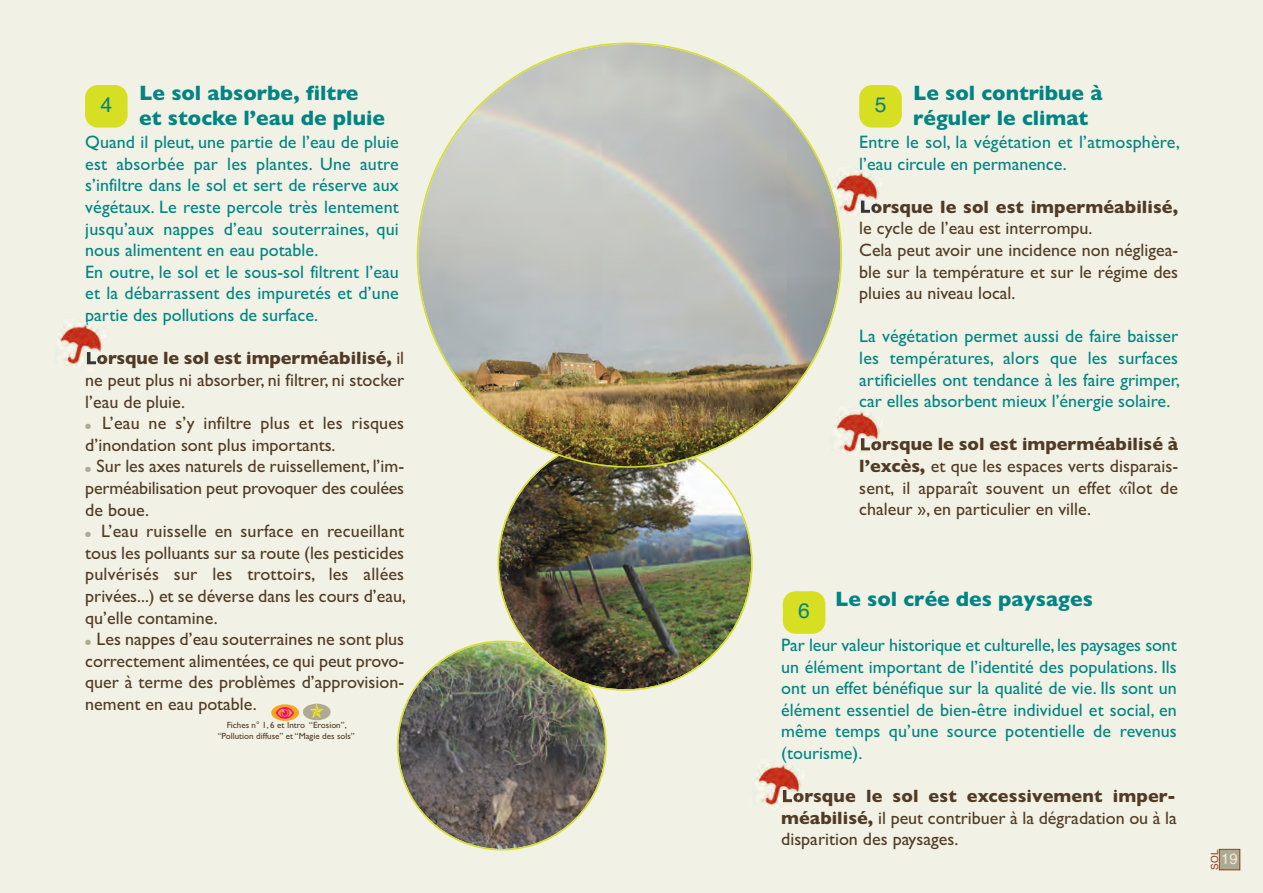
<style>
.page{position:relative;width:1263px;height:893px;background:#f1f1e5}
.page>*{position:absolute;margin:0;border:0;box-sizing:border-box;transform-origin:0 0}
.t1{font:700 21px/25.2px "Gill Sans";color:#008483}
.t2{font:21px "Helvetica";color:#008483}
.t3{font:18px/21.6px "Gill Sans";color:#523b25;text-align:justify}
.t4{font:18px/21.6px "Gill Sans";color:#008483}
.t5{font:700 18px "Gill Sans";letter-spacing:.005em;color:#523b25}
.t6{font:15px "Helvetica";color:#f1ebd0}
.t7{font:9.9px "Helvetica";color:#893d1d}
.t8{font:9px/10.8px "Gill Sans";color:#523b25;text-align:center}
.s1{font-weight:700}
.s2{color:#ada994}
</style>
<div class="page">
<svg style="left:397px;top:641px;width:210px;height:209px"></svg>
<div style="left:1220px;top:850px;width:19px;height:19px;background:#ada994"></div>
<div style="left:1219px;top:849px;width:21px;height:21px;border:1px solid #893d1d"></div>
<div style="left:85px;top:85px;width:43px;height:43px;background:#d6df21;border-radius:13px"></div>
<div style="left:859px;top:85px;width:43px;height:43px;background:#d6df21;border-radius:13px"></div>
<div style="left:783px;top:591px;width:42px;height:43px;background:#d6df21;border-radius:13px"></div>
<img style="left:497px;top:468px;width:256px;height:223px">
<img style="left:58px;top:321px;width:48px;height:51px">
<img style="left:87px;top:352px;width:15px;height:13px">
<svg style="left:271px;top:704px;width:28px;height:17px"></svg>
<img style="left:842px;top:169px;width:40px;height:51px">
<img style="left:861px;top:201px;width:17px;height:12px">
<img style="left:842px;top:410px;width:41px;height:49px">
<img style="left:861px;top:438px;width:17px;height:13px">
<img style="left:754px;top:762px;width:50px;height:51px">
<img style="left:783px;top:790px;width:17px;height:12px">
<svg style="left:417px;top:43px;width:425px;height:425px"></svg>
<div style="left:303px;top:704px;width:28px;height:16px;background:#ada994;border-radius:50%"></div>
<svg style="left:276px;top:707px;width:18px;height:11px"></svg>
<p class="t1" style="left:913px;top:80px;width:191px">Le sol contribue à réguler le climat</p>
<p class="t4" style="left:859px;top:131px;width:322px">Entre le sol, la végétation et l’atmosphère, l’eau circule en permanence.</p>
<p class="t5" style="left:859px;top:196px;width:320px">Lorsque le sol est imperméabilisé,</p>
<p class="t3" style="left:859px;top:217px;width:320px;text-align:left">le cycle de l’eau est interrompu.<br>Cela peut avoir une incidence non négligea&shy;ble sur la température et sur le régime des pluies au niveau local.</p>
<p class="t4" style="left:859px;top:325px;width:322px;text-align:justify">La végétation permet aussi de faire baisser les températures, alors que les surfaces artificielles ont tendance à les faire grimper, car elles absorbent mieux l’énergie solaire.</p>
<p class="t3" style="left:859px;top:433px;width:320px"><span class="s1">Lorsque le sol est imperméabilisé à l’excès,</span> et que les espaces verts disparais&shy;sent, il apparaît souvent un effet «îlot de chaleur », en particulier en ville.</p>
<p class="t1" style="left:139px;top:80px;width:247px">Le sol absorbe, filtre et stocke l’eau de pluie</p>
<p class="t4" style="left:85px;top:131px;width:315px">Quand il pleut, une partie de l’eau de pluie est absorbée par les plantes. Une autre s’infiltre dans le sol et sert de réserve aux végétaux. Le reste percole très lentement jusqu’aux nappes d’eau souterraines, qui nous alimentent en eau potable.<br>En outre, le sol et le sous-sol filtrent l’eau et la débarrassent des impuretés et d’une partie des pollutions de surface.</p>
<p class="t3" style="left:85px;top:347px;width:320px"><span class="s1">Lorsque le sol est imperméabilisé,</span> il ne peut plus ni absorber, ni filtrer, ni stocker l’eau de pluie.</p>
<p class="t3" style="left:85px;top:412px;width:320px"><span class="s2">●</span> L’eau ne s’y infiltre plus et les risques d’inondation sont plus importants.</p>
<p class="t3" style="left:85px;top:455px;width:320px"><span class="s2">●</span> Sur les axes naturels de ruissellement,l’im&shy;perméabilisation peut provoquer des coulées de boue.</p>
<p class="t3" style="left:85px;top:520px;width:322px"><span class="s2">●</span> L’eau ruisselle en surface en recueillant tous les polluants sur sa route (les pesticides pulvérisés sur les trottoirs, les allées privées...) et se déverse dans les cours d’eau, qu’elle contamine.</p>
<p class="t3" style="left:85px;top:628px;width:320px"><span class="s2">●</span> Les nappes d’eau souterraines ne sont plus correctement alimentées,ce qui peut provo&shy;quer à terme des problèmes d’approvision&shy;nement en eau potable.</p>
<p class="t8" style="left:218px;top:719px;width:139px">Fiches n° 1, 6 et Intro “Erosion”, “Pollution diffuse” et “Magie des sols”</p>
<p class="t2" style="left:100px;top:92px;width:13px">4</p>
<p class="t2" style="left:875px;top:92px;width:13px">5</p>
<p class="t1" style="left:835px;top:586px;width:259px">Le sol crée des paysages</p>
<p class="t4" style="left:781px;top:634px;width:397px;text-align:justify">Par leur valeur historique et culturelle,les paysages sont un élément important de l’identité des populations. Ils ont un effet bénéfique sur la qualité de vie. Ils sont un élément essentiel de bien-être individuel et social, en même temps qu’une source potentielle de revenus (tourisme).</p>
<p class="t3" style="left:781px;top:785px;width:397px"><span class="s1">Lorsque le sol est excessivement imper&shy;méabilisé,</span> il peut contribuer à la dégradation ou à la disparition des paysages.</p>
<p class="t2" style="left:798px;top:599px;width:13px">6</p>
<p class="t7" style="left:1209px;top:869px;width:21px;rotate:-90deg">SOL</p>
<p class="t6" style="left:1221px;top:850px;width:18px">19</p>
</div>
